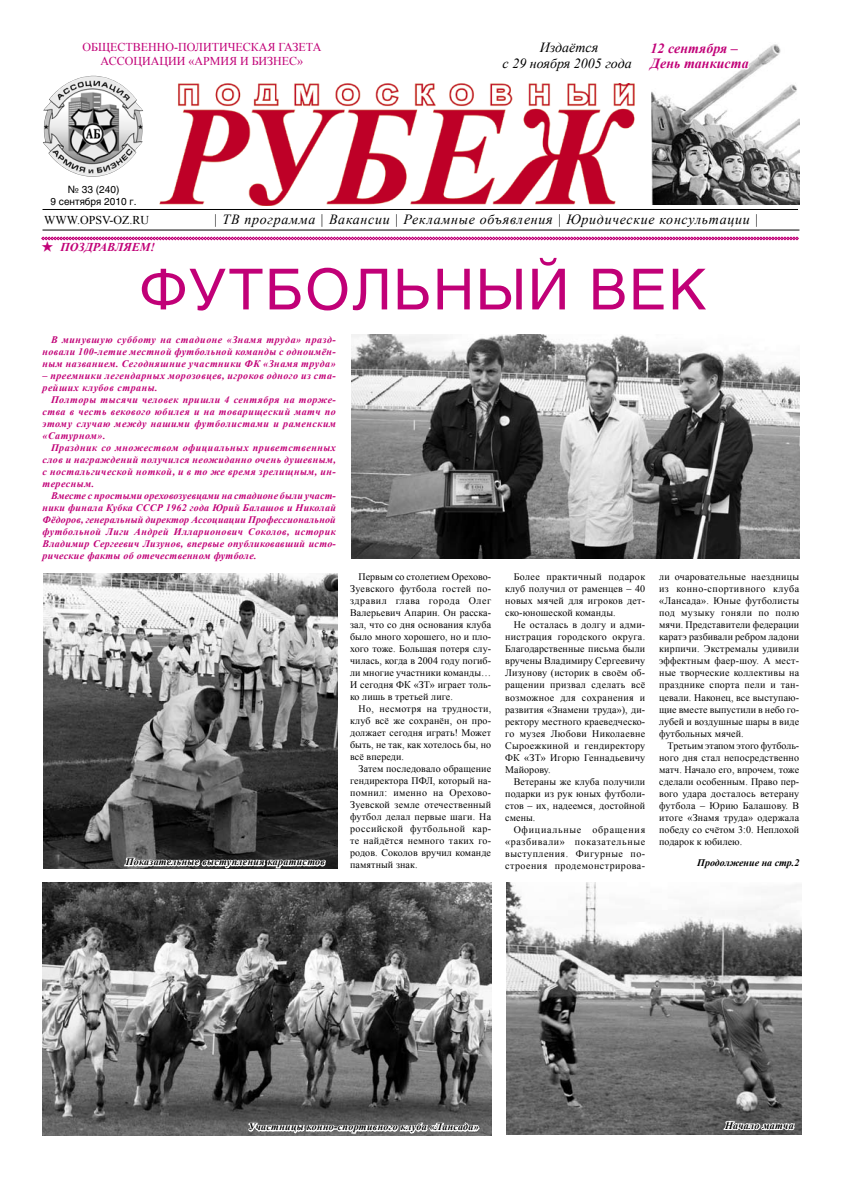
<style>
.page{position:relative;width:842px;height:1191px;background:#fff}
.page>*{position:absolute;margin:0;border:0;box-sizing:border-box;transform-origin:0 0}
.t1{font:56px "Helios";letter-spacing:.04em;color:#c10077}
.t2{font:italic 14px "Times New Roman";letter-spacing:.05em;color:#000}
.t3{font:italic 14px/15.8px "Times New Roman";color:#000;text-align:center}
.t4{font:italic 700 14px/15px "Times New Roman";color:#c10077}
.t5{font:12px/14.4px "Times New Roman";color:#c10077;text-align:center}
.t6{font:12px "Times New Roman";color:#000}
.t7{font:italic 700 12px "Times New Roman";color:#c10077}
.t8{font:10px/12px "Times New Roman";letter-spacing:.01em;color:#000;text-align:justify}
.t9{font:italic 700 10px/12px "Times New Roman";letter-spacing:.05em;color:#c10077;text-align:justify}
.t10{font:italic 700 10px "Times New Roman";letter-spacing:.03em;color:#000}
.t11{font:10px/12px "Helios";color:#000;text-align:center}
.t12{font:italic 700 10px "Times New Roman";color:#000}
.s1{font-family:"Koz Go Std";font-weight:200;font-style:normal}
</style>
<div class="page">
<img style="left:43px;top:76px;width:100px;height:101px">
<img style="left:159px;top:83px;width:476px;height:122px">
<hr style="left:42px;top:209px;width:756px;height:1px;background:#000">
<hr style="left:42px;top:230px;width:757px;height:1px;background:#000">
<svg style="left:41px;top:237px;width:758px;height:3px;background:#d1449b"></svg>
<img style="left:506px;top:882px;width:295px;height:252px">
<img style="left:44px;top:574px;width:293px;height:294px">
<img style="left:43px;top:882px;width:448px;height:253px">
<img style="left:351px;top:334px;width:448px;height:224px">
<img style="left:652px;top:44px;width:147px;height:161px">
<svg style="left:652px;top:44px;width:100px;height:34px"></svg>
<svg style="left:123px;top:772px;width:204px;height:182px;background:#565656"></svg>
<svg style="left:247px;top:1037px;width:234px;height:99px;background:#616161"></svg>
<svg style="left:722px;top:1111px;width:76px;height:24px"></svg>
<p class="t5" style="left:83px;top:39px;width:240px">ОБЩЕСТВЕННО-ПОЛИТИЧЕСКАЯ ГАЗЕТА<br>АССОЦИАЦИИ «АРМИЯ И БИЗНЕС»</p>
<h2 class="t3" style="left:503px;top:39px;width:131px">Издаётся<br>с 29 ноября 2005 года</h2>
<h2 class="t4" style="left:651px;top:41px;width:100px">12 сентября –<br>День т анкист а</h2>
<p class="t11" style="left:51px;top:183px;width:88px">№ 33 (240)<br>9 сентября 2010 г.</p>
<p class="t6" style="left:44px;top:212px;width:107px">WWW.OPSV-OZ.RU</p>
<h2 class="t2" style="left:214px;top:210px;width:546px">| ТВ программа | Вакансии | Рекламные объявления | Юридические консультации |</h2>
<h1 class="t1" style="left:140px;top:256px;width:568px">ФУТБОЛЬНЫЙ ВЕК</h1>
<p class="t7" style="left:42px;top:239px;width:115px"><span class="s1">★</span> ПОЗДРАВЛЯЕМ!</p>
<p class="t9" style="left:43px;top:333px;width:295px;text-indent:9px">В минувшую субботу на ст адионе «Знамя труда» празд&shy;новали 100-летие местной футбольной команды с одноимён&shy;ным названием. Сегодняшние участники ФК «Знамя труда»</p>
<p class="t9" style="left:43px;top:369px;width:295px">– преемники легендарных морозовцев, игроков одного из ст а&shy;рейших клубов страны.</p>
<p class="t9" style="left:43px;top:393px;width:295px;text-indent:9px">Полторы т ысячи человек пришли 4 сентября на торже&shy;ства в чест ь векового юбилея и на товарищеский мат ч по этому случаю между нашими фут болистами и раменским «Сатурном».</p>
<p class="t9" style="left:43px;top:441px;width:295px;text-indent:9px">Праздник со множест вом официальных приветственных слов и награждений получился неожиданно очень душевным, с ностальгической ноткой, и в то же время зрелищным, ин&shy;тересным.</p>
<p class="t9" style="left:43px;top:489px;width:295px;text-indent:9px">Вместе с простыми ореховозуевцами на стадионе были участ&shy;ники финала Кубка СССР 1962 года Юрий Балашов и Николай Фёдоров, генеральный директор Ассоциации Профессиональной футбольной Лиги Андрей Илларионович Соколов, историк Владимир Сергеевич Лизунов, впервые опубликовавший исто&shy;рические факты об отечественном футболе.</p>
<p class="t10" style="left:126px;top:855px;width:201px">Показательные выступления каратистов</p>
<p class="t8" style="left:350px;top:570px;width:143px;text-indent:9px">Первым со столетием Орехово-Зуевского футбола гостей по&shy;здравил глава города Олег Валерьевич Апарин. Он расска&shy;зал, что со дня основания клуба было много хорошего, но и пло&shy;хого тоже. Большая потеря слу&shy;чилась, когда в 2004 году погиб&shy;ли многие участники команды… И сегодня ФК «ЗТ» играет толь&shy;ко лишь в третьей лиге.</p>
<p class="t8" style="left:350px;top:702px;width:143px;text-indent:9px">Но, несмотря на трудности, клуб всё же сохранён, он про&shy;должает сегодня играть! Может быть, не так, как хотелось бы, но всё впереди.</p>
<p class="t8" style="left:350px;top:762px;width:143px;text-indent:9px">Затем последовало обращение гендиректора ПФЛ, который на&shy;помнил: именно на Орехово-Зуевской земле отечественный футбол делал первые шаги. На российской футбольной кар&shy;те найдётся немного таких го&shy;родов. Соколов вручил команде памятный знак.</p>
<p class="t8" style="left:505px;top:571px;width:142px;text-indent:9px">Более практичный подарок клуб получил от раменцев – 40 новых мячей для игроков дет&shy;ско-юношеской команды.</p>
<p class="t8" style="left:505px;top:619px;width:142px;text-indent:9px">Не осталась в долгу и адми&shy;нистрация городского округа.<br>Благодарственные письма были вручены Владимиру Сергеевичу Лизунову (историк в своём об&shy;ращении призвал сделать всё возможное для сохранения и развития «Знамени труда»), ди&shy;ректору местного краеведческо&shy;го музея Любови Николаевне Сыроежкиной и гендиректору ФК «ЗТ» Игорю Геннадьевичу Майорову.</p>
<p class="t8" style="left:505px;top:775px;width:142px;text-indent:9px">Ветераны же клуба получили подарки из рук юных футболи&shy;стов – их, надеемся, достойной смены.</p>
<p class="t8" style="left:505px;top:823px;width:142px;text-indent:9px">Официальные обращения «разбивали» показательные выступления. Фигурные по&shy;строения продемонстрирова-</p>
<p class="t8" style="left:659px;top:571px;width:142px">ли очаровательные наездницы из конно-спортивного клуба «Лансада». Юные футболисты под музыку гоняли по полю мячи. Представители федерации каратэ разбивали ребром ладони кирпичи. Экстремалы удивили эффектным фаер-шоу. А мест&shy;ные творческие коллективы на празднике спорта пели и тан&shy;цевали. Наконец, все выступаю&shy;щие вместе выпустили в небо го&shy;лубей и воздушные шары в виде футбольных мячей.</p>
<p class="t8" style="left:659px;top:739px;width:142px;text-indent:9px">Третьим этапом этого футболь&shy;ного дня стал непосредственно матч. Начало его, впрочем, тоже сделали особенным. Право пер&shy;вого удара досталось ветерану футбола – Юрию Балашову. В итоге «Знамя труда» одержала победу со счётом 3:0. Неплохой подарок к юбилею.</p>
<p class="t12" style="left:697px;top:856px;width:104px">Продолжение на стр.2</p>
<p class="t10" style="left:248px;top:1120px;width:232px">Участницы конно-спорт ивного клуба «Лансада»</p>
<p class="t10" style="left:725px;top:1118px;width:70px">Начало мат ча</p>
</div>
